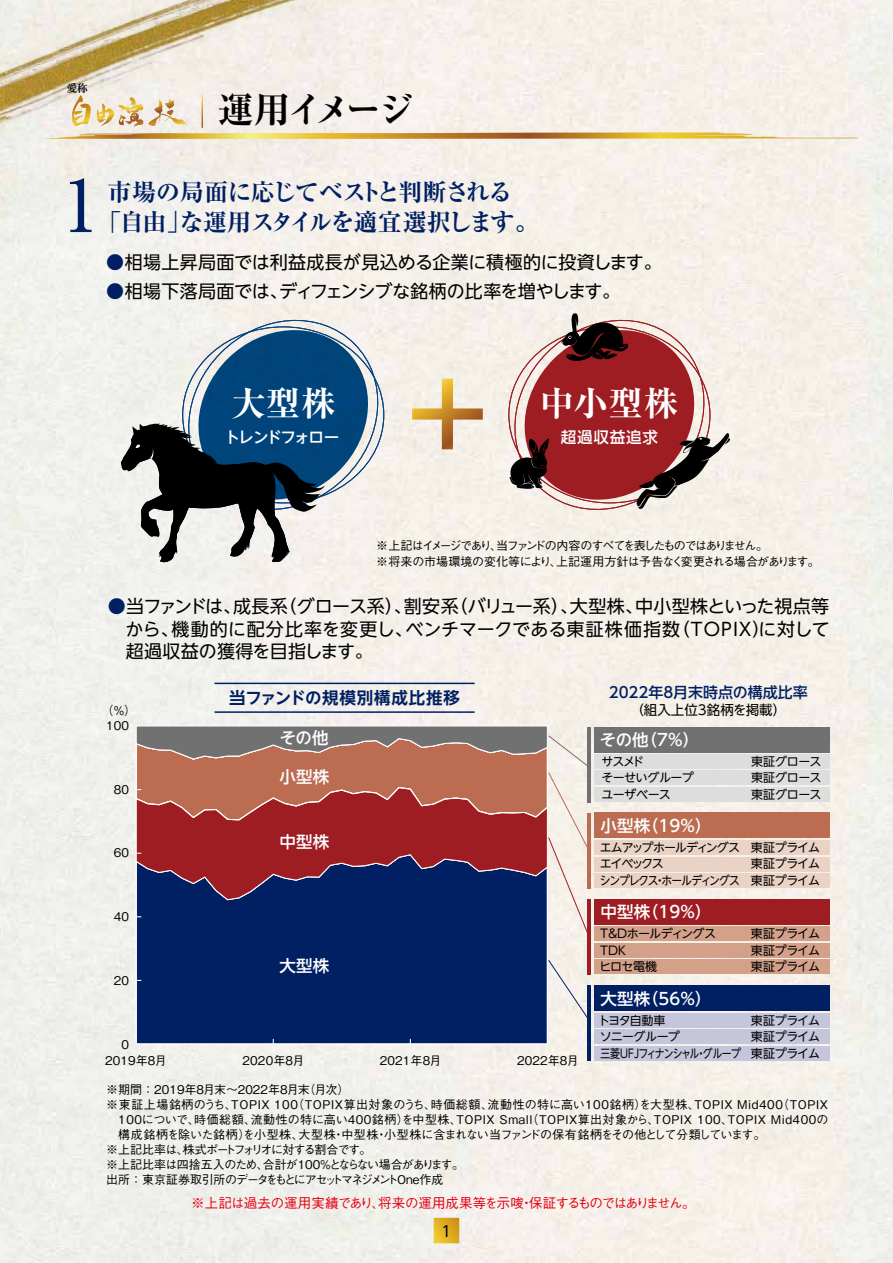
<style>
.page{position:relative;width:893px;height:1263px;background:#f3f1ea}
.page>*{position:absolute;margin:0;border:0;box-sizing:border-box;transform-origin:0 0}
.t1{font:500 72px "Ryumin Pro";color:#002063;scale:.9 1}
.t2{font:700 expanded 36px "Ryumin Pro";letter-spacing:-.105em;color:#000}
.t3{font:700 expanded 34.2px "Ryumin Pro";letter-spacing:.02em;color:#fff}
.t4{font:700 expanded 24px "Ryumin Pro";letter-spacing:-.065em;color:#002063}
.t5{font:700 expanded 24px "Ryumin Pro";letter-spacing:-.02em;color:#002063}
.t6{font:18px/22.5px "UD Shin Go NT Pro";letter-spacing:.005em;color:#000;text-align:justify}
.t7{font:500 16.5px "UD Shin Go NT Pro";letter-spacing:.01em;color:#fff}
.t8{font:700 16.5px "UD Shin Go NT Pro De";letter-spacing:.05em;color:#002063}
.t9{font:500 15.6px "UD Shin Go NT Pro";letter-spacing:-.1em;color:#fff}
.t10{font:500 15.6px "UD Shin Go NT Pro";letter-spacing:-.025em;color:#fff}
.t11{font:500 15px "UD Shin Go NT Pro";color:#002063}
.t12{font:15px "UD Shin Go NT Pro";color:#000}
.t13{font:500 13.5px "Gothic BBB Pro";letter-spacing:-.055em;color:#e60012}
.t14{font:13.5px "UD Shin Go NT Pro";color:#000}
.t15{font:12px/16.5px "UD Shin Go NT Pro";letter-spacing:-.06em;color:#000;text-align:justify}
.t16{font:500 12px/16.5px "Gothic BBB Pro";letter-spacing:-.095em;color:#000}
.t17{font:500 12px "Gothic BBB Pro";letter-spacing:.04em;color:#000}
.t18{font:500 12px "Gothic BBB Pro";letter-spacing:.045em;color:#000}
.t19{font:500 12px "Gothic BBB Pro";color:#000}
.t20{font:500 12px "Gothic BBB Pro";letter-spacing:-.035em;color:#000}
.t21{font:500 12px "Gothic BBB Pro";letter-spacing:-.065em;color:#000}
.t22{font:12px/16.5px "UD Shin Go NT Pro";letter-spacing:-.1em;color:#000}
.t23{font:500 12px "Gothic BBB Pro";letter-spacing:-.1em;color:#000}
.t24{font:12px/16.5px "UD Shin Go NT Pro";letter-spacing:-.085em;color:#000}
.t25{font:500 12px "Gothic BBB Pro";letter-spacing:-.09em;color:#000}
.t26{font:700 10.5px "Reim Pr 6";color:#000}
.s1{color:#002063}
</style>
<div class="page">
<img style="left:0;top:0;width:338px;height:220px">
<svg style="left:434px;top:1218px;width:25px;height:25px"></svg>
<div style="left:594px;top:985px;width:235px;height:26px;background:#002063"></div>
<div style="left:594px;top:899px;width:235px;height:26px;background:#9d1d22"></div>
<div style="left:594px;top:813px;width:235px;height:25px;background:#bb6c51"></div>
<div style="left:594px;top:727px;width:235px;height:25px;background:#727171"></div>
<div style="left:594px;top:787px;width:235px;height:15px;background:#dcdddd"></div>
<div style="left:594px;top:770px;width:235px;height:15px;background:#dcdddd"></div>
<div style="left:594px;top:754px;width:235px;height:15px;background:#dcdddd"></div>
<div style="left:594px;top:873px;width:235px;height:15px;background:#ead2c5"></div>
<div style="left:594px;top:857px;width:235px;height:14px;background:#ead2c5"></div>
<div style="left:594px;top:840px;width:235px;height:15px;background:#ead2c5"></div>
<div style="left:594px;top:959px;width:235px;height:15px;background:#d3a18a"></div>
<div style="left:594px;top:943px;width:235px;height:15px;background:#d3a18a"></div>
<div style="left:594px;top:926px;width:235px;height:15px;background:#d3a18a"></div>
<div style="left:594px;top:1046px;width:235px;height:15px;background:#c5c6dc"></div>
<div style="left:594px;top:1029px;width:235px;height:15px;background:#c5c6dc"></div>
<div style="left:594px;top:1013px;width:235px;height:15px;background:#c5c6dc"></div>
<svg style="left:548px;top:959px;width:42px;height:62px;background:#edeae4"></svg>
<hr style="left:587px;top:985px;width:4px;height:76px;background:#002063">
<hr style="left:587px;top:899px;width:4px;height:75px;background:#9d1d22">
<hr style="left:587px;top:813px;width:4px;height:75px;background:#bb6c51">
<hr style="left:587px;top:727px;width:4px;height:75px;background:#727171">
<svg style="left:27px;top:94px;width:838px;height:45px;background:#eee4d0"></svg>
<hr style="left:215px;top:711px;width:260px;height:2px;background:#002063">
<hr style="left:215px;top:683px;width:260px;height:1px;background:#002063">
<svg style="left:412px;top:379px;width:71px;height:70px;background:#e6d1af"></svg>
<svg style="left:503px;top:309px;width:227px;height:211px;background:#b47776"></svg>
<svg style="left:121px;top:309px;width:269px;height:254px;background:#8094a1"></svg>
<div style="left:135px;top:937px;width:413px;height:108px;background:#002063"></div>
<svg style="left:135px;top:724px;width:455px;height:213px;background:#80515e"></svg>
<p class="t26" style="left:67px;top:79px;width:22px">愛称</p>
<h2 class="t2" style="left:218px;top:82px;width:198px">運用イメージ</h2>
<h1 class="t1" style="left:65px;top:149px;width:37px">1</h1>
<h3 class="t5" style="left:108px;top:173px;width:406px">市場の局面に応じてベストと判断される</h3>
<h3 class="t4" style="left:97px;top:203px;width:443px">「自由」な運用スタイルを適宜選択します。</h3>
<p class="t6" style="left:106px;top:251px;width:557px"><span class="s1">●</span>相場上昇局面では利益成長が見込める企業に積極的に投資します。</p>
<p class="t6" style="left:106px;top:279px;width:515px"><span class="s1">●</span>相場下落局面では、ディフェンシブな銘柄の比率を増やします。</p>
<h3 class="t3" style="left:231px;top:376px;width:106px">大型株</h3>
<p class="t9" style="left:225px;top:425px;width:116px">トレンドフォロー</p>
<h3 class="t3" style="left:540px;top:376px;width:139px">中小型株</h3>
<p class="t10" style="left:561px;top:425px;width:99px">超過収益追求</p>
<p class="t16" style="left:376px;top:536px;width:445px">※上記はイメージであり、当ファンドの内容のすべてを表したものではありません。<br>※将来の市場環境の変化等により、上記運用方針は予告なく変更される場合があります。</p>
<p class="t6" style="left:125px;top:594px;width:706px;text-indent:-18px"><span class="s1">●</span>当ファンドは、成長系（グロース系）、割安系（バリュー系）、大型株、中小型株といった視点等から、機動的に配分比率を変更し、ベンチマークである東証株価指数（TOPIX）に対して超過収益の獲得を目指します。</p>
<p class="t11" style="left:609px;top:680px;width:200px">2022年8月末時点の構成比率</p>
<p class="t14" style="left:630px;top:699px;width:157px">（組入上位3銘柄を掲載）</p>
<p class="t8" style="left:229px;top:684px;width:233px">当ファンドの規模別構成比推移</p>
<p class="t19" style="left:102px;top:701px;width:36px">（%）</p>
<p class="t19" style="left:106px;top:716px;width:25px">100</p>
<p class="t19" style="left:114px;top:779px;width:17px">80</p>
<p class="t19" style="left:114px;top:843px;width:17px">60</p>
<p class="t19" style="left:114px;top:907px;width:17px">40</p>
<p class="t19" style="left:114px;top:971px;width:17px">20</p>
<p class="t19" style="left:121px;top:1035px;width:9px">0</p>
<p class="t7" style="left:280px;top:725px;width:50px">その他</p>
<p class="t7" style="left:279px;top:764px;width:51px">小型株</p>
<p class="t7" style="left:279px;top:828px;width:51px">中型株</p>
<p class="t7" style="left:279px;top:952px;width:51px">大型株</p>
<p class="t19" style="left:105px;top:1051px;width:63px">2019年8月</p>
<p class="t19" style="left:243px;top:1051px;width:63px">2020年8月</p>
<p class="t19" style="left:380px;top:1051px;width:63px">2021年8月</p>
<p class="t19" style="left:517px;top:1051px;width:63px">2022年8月</p>
<p class="t7" style="left:600px;top:726px;width:101px">その他（7％）</p>
<p class="t15" style="left:601px;top:752px;width:94px;text-align:left">サスメド<br>そーせいグループユーザベース</p>
<p class="t15" style="left:751px;top:752px;width:72px">東証グロース東証グロース東証グロース</p>
<p class="t7" style="left:600px;top:812px;width:113px">小型株（19％）</p>
<p class="t22" style="left:600px;top:839px;width:142px">エムアップホールディングスエイベックス<br>シンプレクス・ホールディングス</p>
<p class="t15" style="left:751px;top:839px;width:71px">東証プライム東証プライム東証プライム</p>
<p class="t7" style="left:600px;top:899px;width:113px">中型株（19％）</p>
<p class="t15" style="left:598px;top:925px;width:119px;text-align:left">Ｔ＆Ｄホールディングス<br>ＴＤＫ<br>ヒロセ電機</p>
<p class="t15" style="left:751px;top:925px;width:71px">東証プライム東証プライム東証プライム</p>
<p class="t7" style="left:600px;top:985px;width:113px">大型株（56％）</p>
<p class="t24" style="left:598px;top:1011px;width:144px">トヨタ自動車<br>ソニーグループ<br>三菱ＵＦＪフィナンシャル・グループ</p>
<p class="t15" style="left:751px;top:1011px;width:71px">東証プライム東証プライム東証プライム</p>
<p class="t19" style="left:106px;top:1079px;width:245px">※期間：2019年8月末～2022年8月末（月次）</p>
<p class="t18" style="left:106px;top:1094px;width:723px">※東証上場銘柄のうち、TOPIX 100（TOPIX算出対象のうち、時価総額、流動性の特に高い100銘柄）を大型株、TOPIX Mid400（TOPIX</p>
<p class="t17" style="left:118px;top:1109px;width:712px">100についで、時価総額、流動性の特に高い400銘柄）を中型株、TOPIX Small（TOPIX算出対象から、TOPIX 100、TOPIX Mid400の</p>
<p class="t20" style="left:118px;top:1124px;width:649px">構成銘柄を除いた銘柄）を小型株、大型株・中型株・小型株に含まれない当ファンドの保有銘柄をその他として分類しています。</p>
<p class="t25" style="left:106px;top:1139px;width:267px">※上記比率は、株式ポートフォリオに対する割合です。</p>
<p class="t21" style="left:106px;top:1154px;width:359px">※上記比率は四捨五入のため、合計が100％とならない場合があります。</p>
<p class="t23" style="left:106px;top:1169px;width:339px">出所：東京証券取引所のデータをもとにアセットマネジメントOne作成</p>
<p class="t13" style="left:191px;top:1192px;width:506px">※上記は過去の運用実績であり、将来の運用成果等を示唆・保証するものではありません。</p>
<p class="t12" style="left:442px;top:1219px;width:11px">1</p>
</div>
